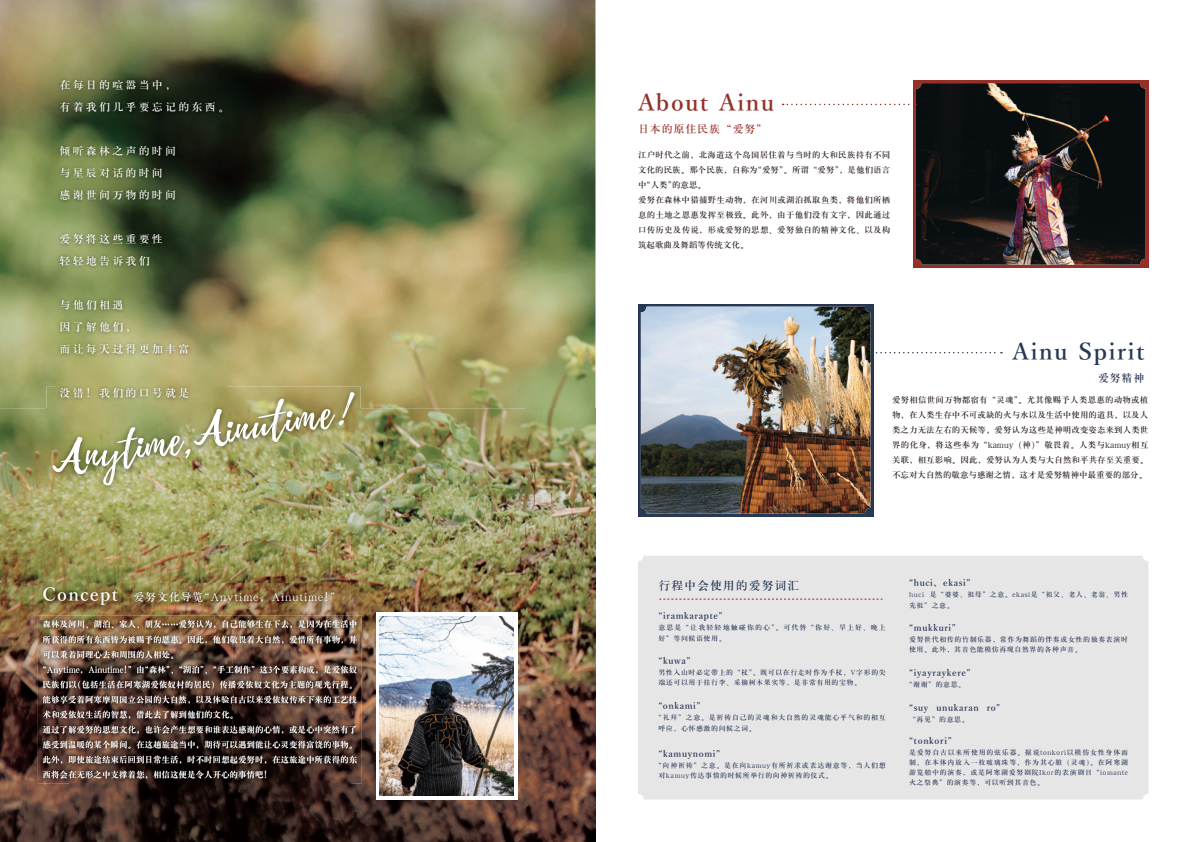
<style>
.page{position:relative;width:1191px;height:842px;background:#fff}
.page>*{position:absolute;margin:0;border:0;box-sizing:border-box;transform-origin:0 0}
.t1{font:600 23px "Yu Min";letter-spacing:.075em;color:#263854}
.t2{font:600 23px "Yu Min";letter-spacing:.075em;color:#953029}
.t3{font:500 12px "MPHY Zhong Song Ti Gbb";letter-spacing:.075em;color:#263854}
.t4{font:500 11px/22px "MPHY Zhong Song Ti Gbb";letter-spacing:.2em;color:#fff}
.t5{font:500 11px "MPHY Zhong Song Ti Gbb";letter-spacing:.075em;color:#fff}
.t6{font:500 11px "MPHY Zhong Song Ti Gbb";letter-spacing:.075em;color:#953029}
.t7{font:500 11px "MPHY Zhong Song Ti Gbb";color:#263353}
.t8{font:600 9px "Yu Min";letter-spacing:.075em;color:#263353}
.t9{font:500 8.5px "MPHY Zhong Song Ti Gbb";color:#fff}
.t10{font:500 8.5px/15px "MPHY Zhong Song Ti Gbb";letter-spacing:.025em;color:#231916}
.t11{font:500 7px/10px "MPHY Zhong Song Ti Gbb";letter-spacing:.075em;color:#263353}
.t12{font:500 7px/10.9px "MPHY Zhong Song Ti Gbb";letter-spacing:.105em;color:#263353}
.t13{font:500 7px/10.9px "MPHY Zhong Song Ti Gbb";letter-spacing:.155em;color:#263353}
.s1{font-family:"Yu Min";font-weight:600;font-size:18px}
</style>
<div class="page">
<img style="left:0;top:0;width:595px;height:408px">
<img style="left:0;top:408px;width:70px;height:434px">
<img style="left:350px;top:408px;width:245px;height:434px">
<img style="left:70px;top:491px;width:280px;height:124px">
<img style="left:70px;top:783px;width:280px;height:59px">
<svg style="left:376px;top:612px;width:141px;height:187px"></svg>
<img style="left:380px;top:617px;width:133px;height:178px">
<svg style="left:638px;top:304px;width:235px;height:212px;background:#39475f"></svg>
<img style="left:641px;top:307px;width:229px;height:207px">
<div style="left:913px;top:80px;width:235px;height:187px;background:#953029"></div>
<img style="left:916px;top:83px;width:229px;height:182px">
<svg style="left:782px;top:104px;width:128px;height:1px"></svg>
<img style="left:47px;top:386px;width:313px;height:105px">
<svg style="left:52px;top:392px;width:302px;height:94px;background:#abaa75"></svg>
<img style="left:56px;top:75px;width:170px;height:327px">
<img style="left:38px;top:615px;width:324px;height:168px">
<img style="left:43px;top:620px;width:313px;height:8px">
<img style="left:43px;top:635px;width:314px;height:8px">
<img style="left:43px;top:650px;width:130px;height:8px">
<img style="left:43px;top:665px;width:314px;height:9px">
<img style="left:43px;top:680px;width:309px;height:9px">
<img style="left:43px;top:695px;width:314px;height:8px">
<img style="left:43px;top:710px;width:190px;height:8px">
<img style="left:43px;top:725px;width:313px;height:8px">
<img style="left:43px;top:740px;width:309px;height:8px">
<img style="left:43px;top:755px;width:314px;height:8px">
<img style="left:43px;top:770px;width:223px;height:8px">
<img style="left:40px;top:584px;width:297px;height:24px">
<svg style="left:872px;top:352px;width:130px;height:1px"></svg>
<div style="left:638px;top:556px;width:510px;height:243px;background:#e6e6e6;border-radius:6px"></div>
<svg style="left:659px;top:599px;width:223px;height:1px"></svg>
<p class="t4" style="left:60px;top:74px;width:171px">在每日的喧嚣当中，<br>有着我们几乎要忘记的东西。</p>
<p class="t4" style="left:60px;top:140px;width:118px">倾听森林之声的时间与星辰对话的时间感谢世间万物的时间</p>
<p class="t4" style="left:60px;top:228px;width:105px">爱努将这些重要性轻轻地告诉我们</p>
<p class="t4" style="left:60px;top:294px;width:131px">与他们相遇<br>因了解他们，<br>而让每天过得更加丰富</p>
<p class="t4" style="left:60px;top:382px;width:131px">没错！我们的口号就是</p>
<p class="t5" style="left:43px;top:590px;width:300px"><span class="s1">Concept</span> 爱努文化导览“Anytime, Ainutime!”</p>
<p class="t9" style="left:43px;top:619px;width:316px">森林及河川、湖泊、家人、朋友……爱努认为，自己能够生存下去，是因为在生活中</p>
<p class="t9" style="left:43px;top:634px;width:316px">所获得的所有东西皆为被赐予的恩惠。因此，他们敬畏着大自然，爱惜所有事物，并</p>
<p class="t9" style="left:43px;top:649px;width:137px">可以秉着同理心去和周围的人相处。</p>
<p class="t9" style="left:38px;top:664px;width:320px">“Anytime, Ainutime!”由“森林”、“湖泊”、“手工制作”这3个要素构成，是爱依奴</p>
<p class="t9" style="left:43px;top:679px;width:316px">民族们以（包括生活在阿寒湖爱依奴村的居民）传播爱依奴文化为主题的观光行程。</p>
<p class="t9" style="left:43px;top:694px;width:316px">能够享受着阿寒摩周国立公园的大自然，以及体验自古以来爱依奴传承下来的工艺技</p>
<p class="t9" style="left:43px;top:709px;width:197px">术和爱依奴生活的智慧，借此去了解到他们的文化。</p>
<p class="t9" style="left:43px;top:724px;width:316px">通过了解爱努的思想文化，也许会产生想要和谁表达感谢的心情，或是心中突然有了</p>
<p class="t9" style="left:43px;top:739px;width:316px">感受到温暖的某个瞬间。在这趟旅途当中，期待可以遇到能让心灵变得富饶的事物。</p>
<p class="t9" style="left:43px;top:754px;width:316px">此外，即使旅途结束后回到日常生活，时不时回想起爱努时，在这旅途中所获得的东</p>
<p class="t9" style="left:43px;top:769px;width:231px">西将会在无形之中支撑着您，相信这便是令人开心的事情吧！</p>
<h1 class="t2" style="left:638px;top:90px;width:137px">About Ainu</h1>
<p class="t6" style="left:638px;top:122px;width:131px">日本的原住民族“爱努”</p>
<p class="t10" style="left:638px;top:147px;width:254px">江户时代之前，北海道这个岛国居住着与当时的大和民族持有不同文化的民族。那个民族，自称为“爱努”。所谓“爱努”，是他们语言中“人类”的意思。<br>爱努在森林中猎捕野生动物，在河川或湖泊抓取鱼类，将他们所栖息的土地之恩惠发挥至极致。此外，由于他们没有文字，因此通过口传历史及传说，形成爱努的思想、爱努独自的精神文化、以及构筑起歌曲及舞蹈等传统文化。</p>
<h1 class="t1" style="left:1012px;top:339px;width:133px">Ainu Spirit</h1>
<p class="t7" style="left:1098px;top:371px;width:48px">爱努精神</p>
<p class="t10" style="left:892px;top:392px;width:258px;text-align:justify">爱努相信世间万物都宿有“灵魂”。尤其像赐予人类恩惠的动物或植物，在人类生存中不可或缺的火与水以及生活中使用的道具，以及人类之力无法左右的天候等，爱努认为这些是神明改变姿态来到人类世界的化身，将这些奉为“kamuy（神）”敬畏着。人类与kamuy相互关联，相互影响。因此，爱努认为人类与大自然和平共存至关重要。不忘对大自然的敬意与感谢之情，这才是爱努精神中最重要的部分。</p>
<h2 class="t3" style="left:658px;top:579px;width:142px">行程中会使用的爱努词汇</h2>
<p class="t8" style="left:658px;top:610px;width:66px">“iramkarapte”</p>
<p class="t13" style="left:658px;top:622px;width:229px">意思是“让我轻轻地触碰你的心”。可代替“你好、早上好、晚上好”等问候语使用。</p>
<p class="t8" style="left:658px;top:655px;width:34px">“kuwa”</p>
<p class="t11" style="left:658px;top:667px;width:229px">男性入山时必定带上的“杖”。既可以在行走时作为手杖，V字形的尖端还可以用于挂行李、采摘树木果实等，是非常有用的宝物。</p>
<p class="t8" style="left:658px;top:700px;width:44px">“onkami”</p>
<p class="t12" style="left:658px;top:712px;width:229px;text-indent:-4px">“礼拜”之意。是祈祷自己的灵魂和大自然的灵魂能心平气和的相互呼应，心怀感激的问候之词。</p>
<p class="t8" style="left:658px;top:748px;width:63px">“kamuynomi”</p>
<p class="t11" style="left:658px;top:760px;width:229px;text-indent:-4px">“向神祈祷”之意。是在向kamuy有所祈求或表达谢意等，当人们想对kamuy传达事情的时候所举行的向神祈祷的仪式。</p>
<p class="t8" style="left:909px;top:577px;width:63px">“huci、ekasi”</p>
<p class="t11" style="left:909px;top:589px;width:220px;line-height:10.9px">huci 是“婆婆、祖母”之意。ekasi是“祖父、老人、老翁、男性先祖”之意。</p>
<p class="t8" style="left:909px;top:622px;width:48px">“mukkuri”</p>
<p class="t11" style="left:909px;top:634px;width:220px">爱努世代相传的竹制乐器，常作为舞蹈的伴奏或女性的独奏表演时使用。此外，其音色能模仿再现自然界的各种声音。</p>
<p class="t8" style="left:909px;top:667px;width:63px">“iyayraykere”</p>
<p class="t11" style="left:905px;top:679px;width:61px">“谢谢”的意思。</p>
<p class="t8" style="left:909px;top:702px;width:93px">“suy unukaran ro”</p>
<p class="t11" style="left:909px;top:714px;width:61px">“再见”的意思。</p>
<p class="t8" style="left:909px;top:735px;width:44px">“tonkori”</p>
<p class="t11" style="left:909px;top:747px;width:220px;text-align:justify">是爱努自古以来所使用的弦乐器。据说tonkori以模仿女性身体而制，在本体内放入一枚玻璃珠等，作为其心脏（灵魂）。在阿寒湖游览船中的演奏，或是阿寒湖爱努剧院Ikor的表演剧目“iomante火之祭典”的演奏等，可以听到其音色。</p>
</div>
